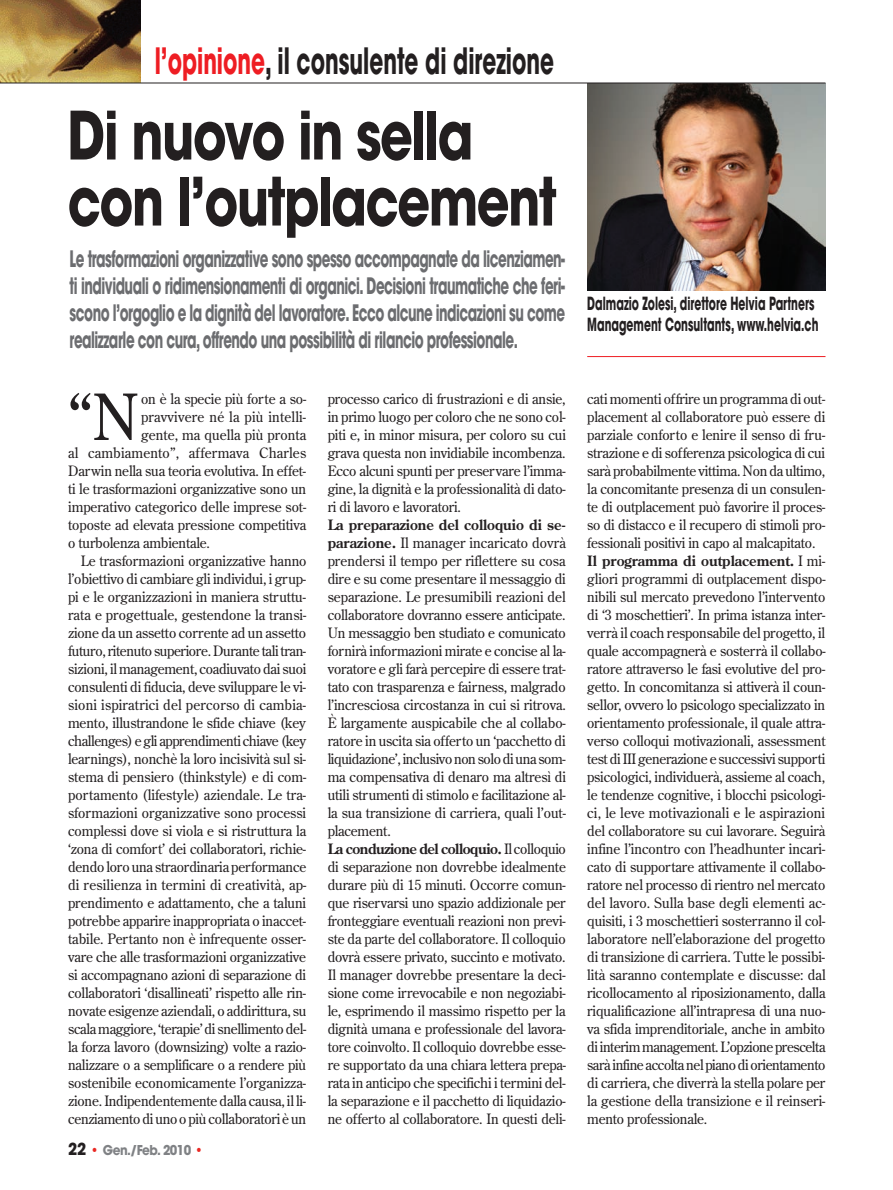
<style>
.page{position:relative;width:893px;height:1190px;background:#fff}
.page>*{position:absolute;margin:0;border:0;box-sizing:border-box;transform-origin:0 0}
.t1{font:700 66px/66px "Avant Garde";letter-spacing:-.03em;color:#231f20;scale:.77 1}
.t2{font:63.45px "Century Old Style";color:#231f20}
.t3{font:700 36px "Avant Garde";color:#231f20;scale:.6 1}
.t4{font:700 22.5px/27px "Avant Garde";letter-spacing:-.035em;color:#6c6d70;text-align:justify;scale:.6 1}
.t5{font:700 18px/21.6px "Avant Garde";color:#231f20;scale:.6 1}
.t6{font:14.25px/18px "Century Old Style";letter-spacing:-.015em;color:#231f20}
.t7{font:14.25px "Century Old Style";letter-spacing:.01em;color:#231f20}
.t8{font:14.25px "Century Old Style";letter-spacing:.005em;color:#231f20}
.t9{font:700 13.5px "Avant Garde";letter-spacing:-.05em;color:#808285;scale:.9 1}
.s1{color:#ee1d23}
.s2{font-size:16.5px;color:#231f20}
.s3{color:#ea2924}
.s4{font-weight:700}
</style>
<div class="page">
<img style="left:587px;top:84px;width:238px;height:206px">
<hr style="left:587px;top:356px;width:238px;height:1px;background:#ee1d23">
<img style="left:0;top:0;width:140px;height:82px">
<hr style="left:0;top:83px;width:825px;height:1px;background:#231f20">
<h3 class="t3" style="left:155px;top:47px;width:667px"><span class="s1">l’opinione</span>, il consulente di direzione</h3>
<h1 class="t1" style="left:68px;top:108px;width:636px">Di nuovo in sella con l’outplacement</h1>
<p class="t4" style="left:70px;top:247px;width:827px">Le trasformazioni organizzative sono spesso accompagnate da licenziamen&shy;ti individuali o ridimensionamenti di organici. Decisioni traumatiche che feri&shy;scono l’orgoglio e la dignità del lavoratore. Ecco alcune indicazioni su come realizzarle con cura, offrendo una possibilità di rilancio professionale.</p>
<h2 class="t2" style="left:68px;top:391px;width:73px">“N</h2>
<p class="t6" style="left:141px;top:391px;width:167px">on è la specie più forte a so-</p>
<p class="t7" style="left:141px;top:411px;width:167px">pravvivere né la più intelli-</p>
<p class="t8" style="left:141px;top:429px;width:166px">gente, ma quella più pronta</p>
<p class="t7" style="left:68px;top:447px;width:239px">al cambiamento”, affermava Charles</p>
<p class="t6" style="left:68px;top:463px;width:239px">Darwin nella sua teoria evolutiva. In effet-</p>
<p class="t6" style="left:68px;top:481px;width:239px">ti le trasformazioni organizzative sono un</p>
<p class="t6" style="left:68px;top:499px;width:240px">imperativo categorico delle imprese sot-</p>
<p class="t6" style="left:68px;top:517px;width:240px">toposte ad elevata pressione competitiva</p>
<p class="t6" style="left:68px;top:535px;width:143px">o turbolenza ambientale.</p>
<p class="t6" style="left:81px;top:553px;width:227px">Le trasformazioni organizzative hanno</p>
<p class="t6" style="left:68px;top:571px;width:239px">l’obiettivo di cambiare gli individui, i grup-</p>
<p class="t6" style="left:68px;top:589px;width:239px">pi e le organizzazioni in maniera struttu-</p>
<p class="t6" style="left:68px;top:607px;width:240px">rata e progettuale, gestendone la transi-</p>
<p class="t6" style="left:68px;top:625px;width:239px">zione da un assetto corrente ad un assetto</p>
<p class="t6" style="left:68px;top:643px;width:239px">futuro, ritenuto superiore. Durante tali tran-</p>
<p class="t6" style="left:68px;top:661px;width:240px">sizioni, il management, coadiuvato dai suoi</p>
<p class="t6" style="left:68px;top:679px;width:239px">consulenti di fiducia, deve sviluppare le vi-</p>
<p class="t7" style="left:68px;top:699px;width:239px">sioni ispiratrici del percorso di cambia-</p>
<p class="t6" style="left:68px;top:715px;width:239px">mento, illustrandone le sfide chiave (key</p>
<p class="t6" style="left:68px;top:733px;width:240px">challenges) e gli apprendimenti chiave (key</p>
<p class="t6" style="left:68px;top:751px;width:239px">learnings), nonchè la loro incisività sul si-</p>
<p class="t6" style="left:68px;top:769px;width:240px">stema di pensiero (thinkstyle) e di com-</p>
<p class="t8" style="left:68px;top:789px;width:239px">portamento (lifestyle) aziendale. Le tra-</p>
<p class="t6" style="left:68px;top:805px;width:239px">sformazioni organizzative sono processi</p>
<p class="t6" style="left:68px;top:823px;width:240px">complessi dove si viola e si ristruttura la</p>
<p class="t6" style="left:68px;top:841px;width:239px">‘zona di comfort’ dei collaboratori, richie-</p>
<p class="t6" style="left:68px;top:859px;width:239px">dendo loro una straordinaria performance</p>
<p class="t7" style="left:68px;top:879px;width:240px">di resilienza in termini di creatività, ap-</p>
<p class="t6" style="left:68px;top:895px;width:239px">prendimento e adattamento, che a taluni</p>
<p class="t6" style="left:68px;top:913px;width:239px">potrebbe apparire inappropriata o inaccet-</p>
<p class="t6" style="left:68px;top:931px;width:239px">tabile. Pertanto non è infrequente osser-</p>
<p class="t6" style="left:68px;top:949px;width:239px">vare che alle trasformazioni organizzative</p>
<p class="t6" style="left:68px;top:967px;width:239px">si accompagnano azioni di separazione di</p>
<p class="t6" style="left:68px;top:985px;width:239px">collaboratori ‘disallineati’ rispetto alle rin-</p>
<p class="t6" style="left:68px;top:1003px;width:240px">novate esigenze aziendali, o addirittura, su</p>
<p class="t6" style="left:68px;top:1021px;width:240px">scala maggiore, ‘terapie’ di snellimento del-</p>
<p class="t6" style="left:68px;top:1039px;width:239px">la forza lavoro (downsizing) volte a razio-</p>
<p class="t6" style="left:68px;top:1057px;width:239px">nalizzare o a semplificare o a rendere più</p>
<p class="t6" style="left:68px;top:1075px;width:239px">sostenibile economicamente l’organizza-</p>
<p class="t6" style="left:68px;top:1093px;width:239px">zione. Indipendentemente dalla causa, il li-</p>
<p class="t6" style="left:68px;top:1111px;width:239px">cenziamento di uno o più collaboratori è un</p>
<p class="t9" style="left:68px;top:1144px;width:152px"><span class="s2">22</span> <span class="s3">•</span> Gen./Feb. 2010 <span class="s3">•</span></p>
<p class="t6" style="left:327px;top:391px;width:240px;text-align:justify">processo carico di frustrazioni e di ansie, in primo luogo per coloro che ne sono col&shy;piti e, in minor misura, per coloro su cui grava questa non invidiabile incombenza.<br>Ecco alcuni spunti per preservare l’imma&shy;gine, la dignità e la professionalità di dato&shy;ri di lavoro e lavoratori.</p>
<p class="t6" style="left:327px;top:517px;width:240px"><span class="s4">La preparazione del colloquio di se&shy;parazione.</span> Il manager incaricato dovrà prendersi il tempo per riflettere su cosa dire e su come presentare il messaggio di separazione. Le presumibili reazioni del collaboratore dovranno essere anticipate.<br>Un messaggio ben studiato e comunicato fornirà informazioni mirate e concise al la&shy;voratore e gli farà percepire di essere trat&shy;tato con trasparenza e fairness, malgrado l’incresciosa circostanza in cui si ritrova.<br>È largamente auspicabile che al collabo&shy;ratore in uscita sia offerto un ‘pacchetto di liquidazione’, inclusivo non solo di una som&shy;ma compensativa di denaro ma altresì di utili strumenti di stimolo e facilitazione al&shy;la sua transizione di carriera, quali l’out&shy;placement.<br><span class="s4">La conduzione del colloquio.</span> Il colloquio di separazione non dovrebbe idealmente durare più di 15 minuti. Occorre comun&shy;que riservarsi uno spazio addizionale per fronteggiare eventuali reazioni non previ&shy;ste da parte del collaboratore. Il colloquio dovrà essere privato, succinto e motivato.<br>Il manager dovrebbe presentare la deci&shy;sione come irrevocabile e non negoziabi&shy;le, esprimendo il massimo rispetto per la dignità umana e professionale del lavora&shy;tore coinvolto. Il colloquio dovrebbe esse&shy;re supportato da una chiara lettera prepa&shy;rata in anticipo che specifichi i termini del&shy;la separazione e il pacchetto di liquidazio&shy;ne offerto al collaboratore. In questi deli-</p>
<p class="t5" style="left:587px;top:294px;width:387px">Dalmazio Zolesi, direttore Helvia Partners<br>Management Consultants, www.helvia.ch</p>
<p class="t6" style="left:587px;top:390px;width:240px">cati momenti offrire un programma di out&shy;placement al collaboratore può essere di parziale conforto e lenire il senso di fru&shy;strazione e di sofferenza psicologica di cui sarà probabilmente vittima. Non da ultimo, la concomitante presenza di un consulen&shy;te di outplacement può favorire il proces&shy;so di distacco e il recupero di stimoli pro&shy;fessionali positivi in capo al malcapitato.<br><span class="s4">Il programma di outplacement.</span> I mi&shy;gliori programmi di outplacement dispo&shy;nibili sul mercato prevedono l’intervento di ‘3 moschettieri’. In prima istanza inter&shy;verrà il coach responsabile del progetto, il quale accompagnerà e sosterrà il collabo&shy;ratore attraverso le fasi evolutive del pro&shy;getto. In concomitanza si attiverà il coun&shy;sellor, ovvero lo psicologo specializzato in orientamento professionale, il quale attra&shy;verso colloqui motivazionali, assessment test di III generazione e successivi supporti psicologici, individuerà, assieme al coach, le tendenze cognitive, i blocchi psicologi&shy;ci, le leve motivazionali e le aspirazioni del collaboratore su cui lavorare. Seguirà infine l’incontro con l’headhunter incari&shy;cato di supportare attivamente il collabo&shy;ratore nel processo di rientro nel mercato del lavoro. Sulla base degli elementi ac&shy;quisiti, i 3 moschettieri sosterranno il col&shy;laboratore nell’elaborazione del progetto di transizione di carriera. Tutte le possibi&shy;lità saranno contemplate e discusse: dal ricollocamento al riposizionamento, dalla riqualificazione all’intrapresa di una nuo&shy;va sfida imprenditoriale, anche in ambito di interim management. L’opzione prescelta sarà infine accolta nel piano di orientamento di carriera, che diverrà la stella polare per la gestione della transizione e il reinseri&shy;mento professionale.</p>
</div>
